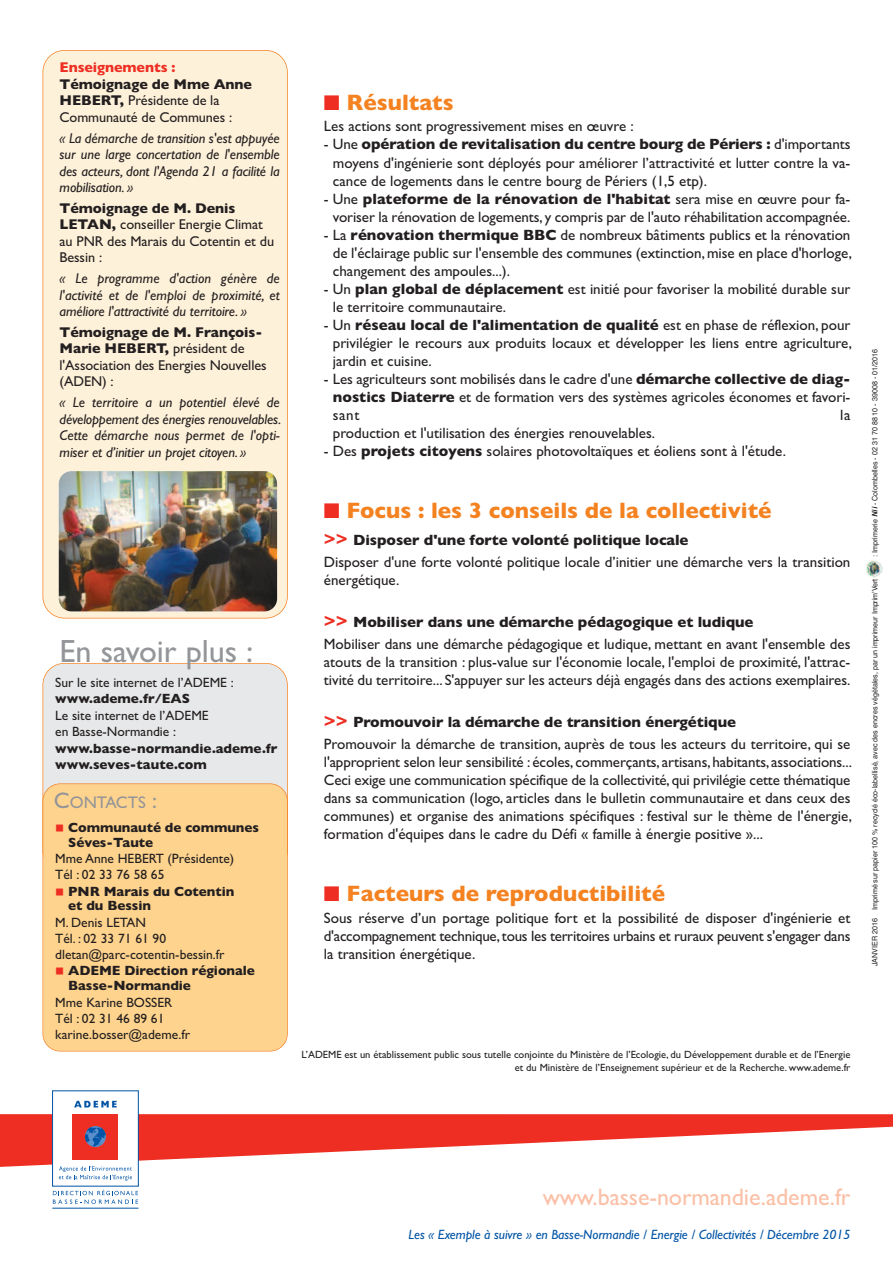
<style>
.page{position:relative;width:893px;height:1263px;background:#fff}
.page>*{position:absolute;margin:0;border:0;box-sizing:border-box;transform-origin:0 0}
.t1{font:32.25px "Gill Sans";color:#939598}
.t2{font:24px "Gill Sans";letter-spacing:-.005em;color:#fbc0a7}
.t3{font:700 22.5px "Gill Sans";color:#f58220}
.t4{font:16.8px "Gill Sans";color:#939598}
.t5{font:15px/18px "Gill Sans";color:#231f20;text-align:justify}
.t6{font:italic 14.25px/16.5px "Gill Sans";letter-spacing:-.005em;color:#231f20;text-align:justify}
.t7{font:14.25px/16.5px "Gill Sans";letter-spacing:-.005em;color:#231f20}
.t8{font:700 14.25px "Gill Sans";letter-spacing:-.005em;color:#ee2e22}
.t9{font:13.5px/16.2px "Gill Sans";color:#231f20}
.t10{font:700 13.5px/15px "Gill Sans";letter-spacing:-.005em;color:#231f20}
.t11{font:italic 13.5px "Gill Sans";letter-spacing:-.005em;color:#0154a6}
.t12{font:10.5px/12.6px "Gill Sans";color:#231f20;text-align:right}
.t13{font:7.5px "Helvetica";color:#231f20;scale:.95 1}
.s1{font-weight:700}
.s2{font-size:22.5px}
.s3{font-family:"Apple SD Gothic Neo";font-weight:800;font-size:10.5px;color:#ee2e22}
.s4{color:#ee2e22}
.s5{font-weight:700;font-size:18px;color:#ee2e22}
.s6{font-weight:700;font-style:italic}
</style>
<div class="page">
<svg style="left:0;top:1114px;width:893px;height:53px;fill:#ee2e22"></svg>
<div style="left:53px;top:1091px;width:85px;height:95px;background:#fff"></div>
<div style="left:73px;top:1114px;width:45px;height:46px;background:#ee2e22"></div>
<svg style="left:85px;top:1126px;width:21px;height:21px"></svg>
<svg style="left:74px;top:1101px;width:43px;height:6px"></svg>
<svg style="left:59px;top:1166px;width:73px;height:15px"></svg>
<div style="left:52px;top:1090px;width:87px;height:96px;border:1px solid #0154a6"></div>
<svg style="left:53px;top:1190px;width:85px;height:14px"></svg>
<hr style="left:52px;top:1208px;width:86px;height:1px;background:#0154a6">
<img style="left:866px;top:559px;width:17px;height:19px;border-radius:50%">
<div style="left:43px;top:664px;width:244px;height:208px;background:#e7e8e9;border-radius:21px"></div>
<div style="left:43px;top:663px;width:245px;height:210px;border:2px solid #f58220;border-radius:22px"></div>
<div style="left:43px;top:784px;width:244px;height:267px;background:#fed38d;border-radius:17px"></div>
<div style="left:43px;top:783px;width:245px;height:268px;border:2px solid #f58220;border-radius:18px"></div>
<div style="left:43px;top:51px;width:244px;height:567px;background:#fef1d9;border-radius:21px"></div>
<div style="left:43px;top:50px;width:245px;height:568px;border:2px solid #f58220;border-radius:22px"></div>
<img style="left:59px;top:471px;width:218px;height:140px;border-radius:13px">
<p class="t8" style="left:60px;top:59px;width:118px">Enseignements :</p>
<p class="t7" style="left:60px;top:76px;width:194px"><span class="s1">Témoignage de Mme Anne<br>HEBERT,</span> Présidente de la<br>Communauté de Communes :</p>
<p class="t6" style="left:60px;top:129px;width:222px">« La démarche de transition s'est appuyée sur une large concertation de l'ensemble des acteurs, dont l'Agenda 21 a facilité la mobilisation. »</p>
<p class="t7" style="left:60px;top:200px;width:216px"><span class="s1">Témoignage de M. Denis<br>LETAN,</span> conseiller Energie Climat au PNR des Marais du Cotentin et du<br>Bessin :</p>
<p class="t6" style="left:60px;top:270px;width:222px">« Le programme d'action génère de l'activité et de l'emploi de proximité, et améliore l'attractivité du territoire. »</p>
<p class="t7" style="left:60px;top:324px;width:209px"><span class="s1">Témoignage de M. François-<br>Marie HEBERT,</span> président de l'Association des Energies Nouvelles (ADEN) :</p>
<p class="t6" style="left:60px;top:394px;width:223px">« Le territoire a un potentiel élevé de développement des énergies renouvelables.<br>Cette démarche nous permet de l'opti&shy;miser et d’initier un projet citoyen. »</p>
<h1 class="t1" style="left:60px;top:632px;width:195px">En savoir plus :</h1>
<p class="t9" style="left:55px;top:674px;width:180px">Sur le site internet de l’ADEME :</p>
<p class="t10" style="left:55px;top:691px;width:136px">www.ademe.fr/EAS</p>
<p class="t9" style="left:55px;top:707px;width:155px">Le site internet de l’ADEME en Basse-Normandie :</p>
<p class="t10" style="left:55px;top:740px;width:224px;line-height:16.5px">www.basse-normandie.ademe.fr www.seves-taute.com</p>
<p class="t4" style="left:54px;top:793px;width:105px"><span class="s2">C</span>ONTACTS <span class="s2">:</span></p>
<p class="t10" style="left:68px;top:820px;width:192px;text-indent:-13px"><span class="s3">■</span> Communauté de communes<br>Séves-Taute</p>
<p class="t9" style="left:55px;top:850px;width:180px">Mme Anne HEBERT (Présidente)<br>Tél : 02 33 76 58 65</p>
<p class="t10" style="left:68px;top:883px;width:168px;text-indent:-13px"><span class="s3">■</span> PNR Marais du Cotentin et du Bessin</p>
<p class="t9" style="left:55px;top:914px;width:171px">M. Denis LETAN<br>Tél. : 02 33 71 61 90 dletan@parc-cotentin-bessin.fr</p>
<p class="t10" style="left:68px;top:963px;width:188px;text-indent:-13px"><span class="s3">■</span> ADEME Direction régionale<br>Basse-Normandie</p>
<p class="t9" style="left:55px;top:994px;width:136px">Mme Karine BOSSER<br>Tél : 02 31 46 89 61 karine.bosser@ademe.fr</p>
<h3 class="t3" style="left:324px;top:89px;width:131px"><span class="s4">■</span> Résultats</h3>
<p class="t5" style="left:324px;top:117px;width:311px">Les actions sont progressivement mises en œuvre :</p>
<p class="t5" style="left:333px;top:135px;width:519px;text-indent:-9px">- Une <span class="s1">opération de revitalisation du centre bourg de Périers :</span> d'importants moyens d'ingénierie sont déployés pour améliorer l’attractivité et lutter contre la va&shy;cance de logements dans le centre bourg de Périers (1,5 etp).</p>
<p class="t5" style="left:324px;top:189px;width:528px;text-align:center">- Une <span class="s1">plateforme de la rénovation de l'habitat</span> sera mise en œuvre pour fa&shy;voriser la rénovation de logements, y compris par de l'auto réhabilitation accompagnée.</p>
<p class="t5" style="left:333px;top:225px;width:521px;text-indent:-9px">- La <span class="s1">rénovation thermique BBC</span> de nombreux bâtiments publics et la rénovation de l'éclairage public sur l'ensemble des communes (extinction,mise en place d'horloge, changement des ampoules...).</p>
<p class="t5" style="left:333px;top:279px;width:519px;text-indent:-9px">- Un <span class="s1">plan global de déplacement</span> est initié pour favoriser la mobilité durable sur le territoire communautaire.</p>
<p class="t5" style="left:333px;top:316px;width:521px;text-indent:-9px">- Un <span class="s1">réseau local de l'alimentation de qualité</span> est en phase de réflexion, pour privilégier le recours aux produits locaux et développer les liens entre agriculture, jardin et cuisine.</p>
<p class="t5" style="left:333px;top:370px;width:519px;text-indent:-9px">- Les agriculteurs sont mobilisés dans le cadre d'une <span class="s1">démarche collective de diag&shy;nostics Diaterre</span> et de formation vers des systèmes agricoles économes et favori&shy;sant</p>
<p class="t5" style="left:840px;top:406px;width:12px">la</p>
<p class="t5" style="left:333px;top:424px;width:324px">production et l'utilisation des énergies renouvelables.</p>
<p class="t5" style="left:324px;top:442px;width:464px">- Des <span class="s1">projets citoyens</span> solaires photovoltaïques et éoliens sont à l'étude.</p>
<h3 class="t3" style="left:324px;top:497px;width:449px"><span class="s4">■</span> Focus : les 3 conseils de la collectivité</h3>
<p class="t5" style="left:324px;top:528px;width:528px;line-height:22.5px"><span class="s5">&gt;&gt;</span> <span class="s1">Disposer d'une forte volonté politique locale<br></span>Disposer d'une forte volonté politique locale d’initier une démarche vers la transition</p>
<p class="t5" style="left:324px;top:571px;width:77px">énergétique.</p>
<p class="t5" style="left:324px;top:610px;width:528px;line-height:22.5px"><span class="s5">&gt;&gt;</span> <span class="s1">Mobiliser dans une démarche pédagogique et ludique<br></span>Mobiliser dans une démarche pédagogique et ludique, mettant en avant l'ensemble des</p>
<p class="t5" style="left:324px;top:653px;width:528px">atouts de la transition : plus-value sur l'économie locale, l'emploi de proximité, l'attrac&shy;tivité du territoire... S'appuyer sur les acteurs déjà engagés dans des actions exemplaires.</p>
<p class="t5" style="left:324px;top:710px;width:528px;line-height:22.5px"><span class="s5">&gt;&gt;</span> <span class="s1">Promouvoir la démarche de transition énergétique<br></span>Promouvoir la démarche de transition, auprès de tous les acteurs du territoire, qui se</p>
<p class="t5" style="left:324px;top:753px;width:530px">l'approprient selon leur sensibilité : écoles, commerçants, artisans, habitants, associations...<br>Ceci exige une communication spécifique de la collectivité, qui privilégie cette thématique dans sa communication (logo, articles dans le bulletin communautaire et dans ceux des communes) et organise des animations spécifiques : festival sur le thème de l'énergie, formation d'équipes dans le cadre du Défi « famille à énergie positive »...</p>
<h3 class="t3" style="left:324px;top:880px;width:343px"><span class="s4">■</span> Facteurs de reproductibilité</h3>
<p class="t5" style="left:324px;top:908px;width:528px">Sous réserve d’un portage politique fort et la possibilité de disposer d'ingénierie et d'accompagnement technique,tous les territoires urbains et ruraux peuvent s'engager dans la transition énergétique.</p>
<p class="t13" style="left:871px;top:557px;width:220px;rotate:-90deg">: Imprimerie <span class="s6">Nii</span> - Colombelles - 02 31 70 88 10 - 39008 - 01/2016</p>
<p class="t13" style="left:871px;top:966px;width:409px;rotate:-90deg">JANVIER 2016 Imprimé sur papier 100 % recyclé éco-labellisé, avec des encres végétales, par un imprimeur Imprim'Vert</p>
<p class="t12" style="left:301px;top:1048px;width:550px">L’ADEME est un établissement public sous tutelle conjointe du Ministère de l’Ecologie, du Développement durable et de l’Energie et du Ministère de l’Enseignement supérieur et de la Recherche. www.ademe.fr</p>
<h2 class="t2" style="left:543px;top:1182px;width:309px">www.basse-normandie.ademe.fr</h2>
<p class="t11" style="left:409px;top:1226px;width:443px">Les « Exemple à suivre » en Basse-Normandie / Energie / Collectivités / Décembre 2015</p>
</div>
